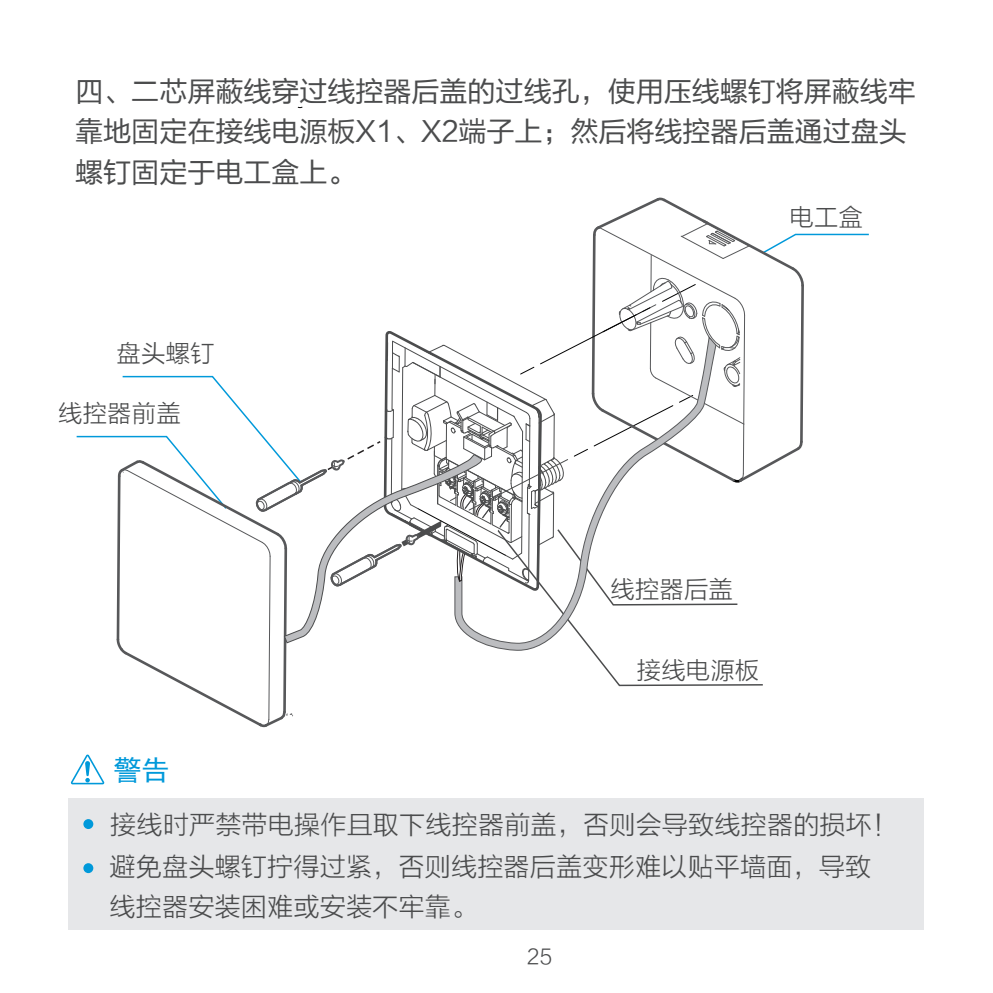
<style>
.page{position:relative;width:993px;height:993px;background:#fff}
.page>*{position:absolute;margin:0;border:0;box-sizing:border-box;transform-origin:0 0}
.t1{font:28px/40.6px "FZLTHK GBK1 0";color:#4b4c4d}
.t2{font:28px "Sim Hei";color:#0099da}
.t3{font:26.25px/40.2px "FZLTXHK";color:#4b4c4d}
.t4{font:24.5px "FZLTXHK";color:#4b4c4d}
.t5{font:21px "FZLTXHK";color:#4b4c4d}
</style>
<div class="page">
<div style="left:68px;top:797px;width:855px;height:132px;background:#e6e7e9"></div>
<svg style="left:71px;top:754px;width:33px;height:30px"></svg>
<svg style="left:83px;top:818px;width:10px;height:10px"></svg>
<svg style="left:83px;top:862px;width:10px;height:10px"></svg>
<svg style="left:76px;top:197px;width:793px;height:531px"></svg>
<p class="t1" style="left:75px;top:71px;width:841px">四、二芯屏蔽线穿过线控器后盖的过线孔，使用压线螺钉将屏蔽线牢靠地固定在接线电源板X1、X2端子上；然后将线控器后盖通过盘头螺钉固定于电工盒上。</p>
<p class="t4" style="left:116px;top:340px;width:99px">盘头螺钉</p>
<p class="t4" style="left:58px;top:399px;width:124px">线控器前盖</p>
<p class="t2" style="left:113px;top:756px;width:57px">警告</p>
<p class="t4" style="left:789px;top:204px;width:75px">电工盒</p>
<p class="t4" style="left:610px;top:576px;width:124px">线控器后盖</p>
<p class="t4" style="left:636px;top:656px;width:124px">接线电源板</p>
<p class="t3" style="left:110px;top:805px;width:789px">接线时严禁带电操作且取下线控器前盖，否则会导致线控器的损坏！</p>
<p class="t3" style="left:109px;top:846px;width:763px">避免盘头螺钉拧得过紧，否则线控器后盖变形难以贴平墙面，导致线控器安装困难或安装不牢靠。</p>
<p class="t5" style="left:527px;top:944px;width:27px">25</p>
</div>
